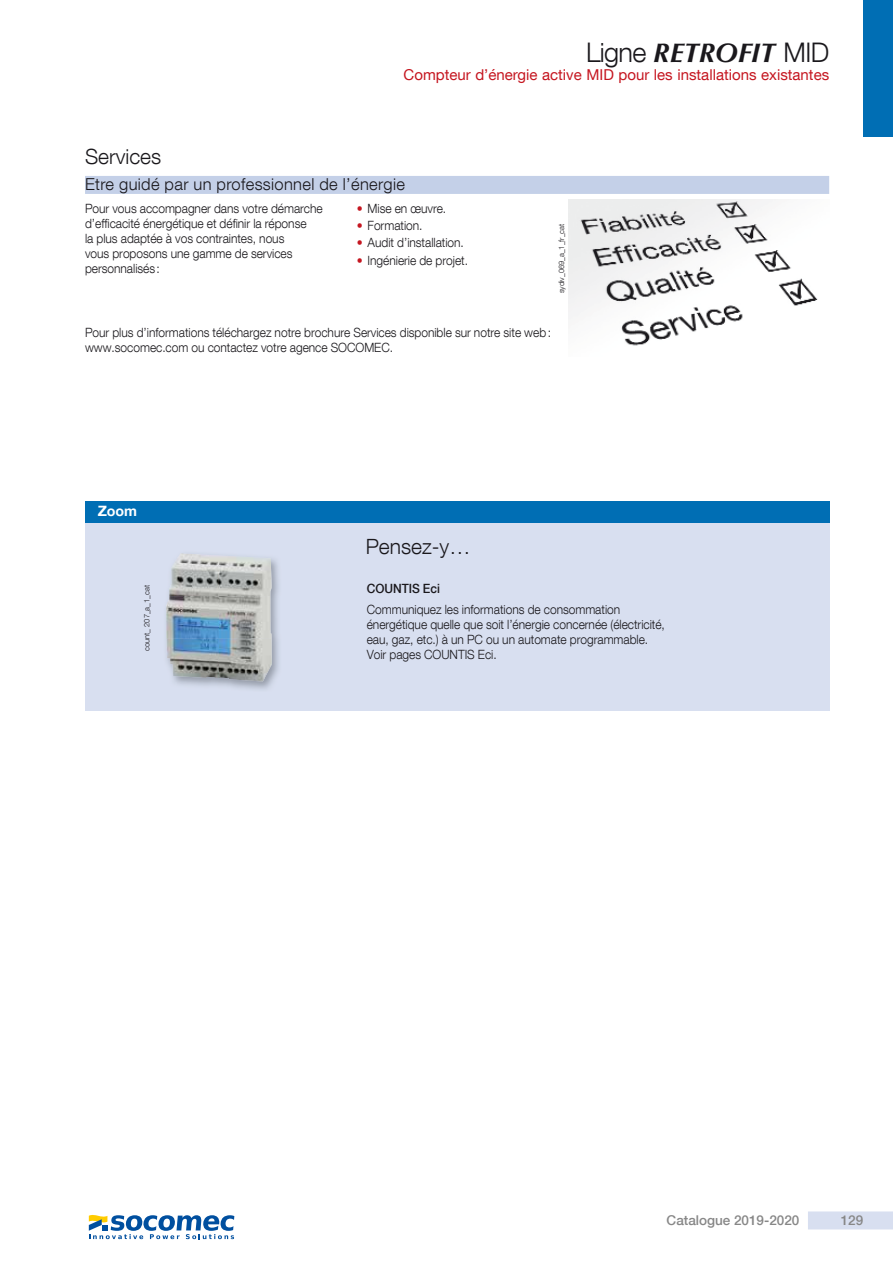
<style>
.page{position:relative;width:893px;height:1263px;background:#fff}
.page>*{position:absolute;margin:0;border:0;box-sizing:border-box;transform-origin:0 0}
.t1{font:300 27px "Helvetica Neue LT Com";letter-spacing:-.025em;color:#1a181c}
.t2{font:300 21px "Helvetica Neue LT Com";color:#1a181c}
.t3{font:300 16.5px "Helvetica Neue LT Com";letter-spacing:.02em;color:#1a181c}
.t4{font:15px "Helvetica Neue LT Com";color:#c51620}
.t5{font:700 14.25px "Helvetica Neue LT Com";color:#fff}
.t6{font:500 13.5px "Helvetica Neue LT Com";color:#878787}
.t7{font:300 12.75px/15px "Helvetica Neue LT Com";letter-spacing:-.005em;color:#1a181c;scale:.94 1}
.t8{font:500 12.75px "Helvetica Neue LT Com";letter-spacing:-.005em;color:#1a181c;scale:.94 1}
.t9{font:300 7.5px "Helvetica Neue LT Com";color:#1a181c}
.s1{font-family:"Optima LT Std";font-weight:700;font-style:italic}
.s2{color:#c51620}
</style>
<div class="page">
<div style="left:808px;top:1211px;width:85px;height:18px;background:#d8dff0"></div>
<div style="left:863px;top:0;width:30px;height:136px;background:#006eb4"></div>
<div style="left:85px;top:176px;width:744px;height:18px;background:#c4d0e8"></div>
<img style="left:569px;top:199px;width:249px;height:147px">
<div style="left:85px;top:517px;width:744px;height:193px;background:#d8dff0"></div>
<div style="left:85px;top:502px;width:744px;height:21px;background:#006eb4"></div>
<img style="left:173px;top:559px;width:106px;height:130px">
<img style="left:169px;top:553px;width:50px;height:43px">
<img style="left:219px;top:556px;width:53px;height:40px">
<img style="left:166px;top:596px;width:106px;height:43px">
<img style="left:166px;top:639px;width:53px;height:39px">
<img style="left:219px;top:639px;width:53px;height:42px">
<svg style="left:89px;top:1215px;width:145px;height:24px"></svg>
<h2 class="t2" style="left:85px;top:144px;width:78px">Services</h2>
<h1 class="t1" style="left:586px;top:36px;width:245px">Ligne <span class="s1">RETROFIT</span> MID</h1>
<p class="t4" style="left:404px;top:66px;width:427px">Compteur d’énergie active MID pour les installations existantes</p>
<p class="t3" style="left:85px;top:174px;width:322px">Etre guidé par un professionnel de l’énergie</p>
<p class="t7" style="left:85px;top:201px;width:254px">Pour vous accompagner dans votre démarche d’efficacité énergétique et définir la réponse<br>la plus adaptée à vos contraintes, nous<br>vous proposons une gamme de services personnalisés :</p>
<p class="t7" style="left:357px;top:201px;width:97px"><span class="s2">•</span> Mise en œuvre.</p>
<p class="t7" style="left:357px;top:218px;width:71px"><span class="s2">•</span> Formation.</p>
<p class="t7" style="left:357px;top:235px;width:115px"><span class="s2">•</span> Audit d’installation.</p>
<p class="t7" style="left:357px;top:252px;width:120px"><span class="s2">•</span> Ingénierie de projet.</p>
<p class="t9" style="left:557px;top:293px;width:71px;rotate:-90deg">sydiv_069_a_1_fr_cat</p>
<p class="t7" style="left:85px;top:324px;width:497px">Pour plus d’informations téléchargez notre brochure Services disponible sur notre site web : www.socomec.com ou contactez votre agence SOCOMEC.</p>
<p class="t5" style="left:98px;top:502px;width:41px">Zoom</p>
<h2 class="t2" style="left:366px;top:534px;width:106px">Pensez-y…</h2>
<p class="t9" style="left:142px;top:651px;width:68px;rotate:-90deg">count_ 207_a_1_cat</p>
<p class="t8" style="left:367px;top:580px;width:79px">COUNTIS Eci</p>
<p class="t7" style="left:367px;top:602px;width:319px">Communiquez les informations de consommation énergétique quelle que soit l’énergie concernée (électricité, eau, gaz, etc.) à un PC ou un automate programmable.<br>Voir pages COUNTIS Eci.</p>
<p class="t6" style="left:667px;top:1212px;width:134px">Catalogue 2019-2020</p>
<p class="t6" style="left:841px;top:1212px;width:24px">129</p>
</div>
